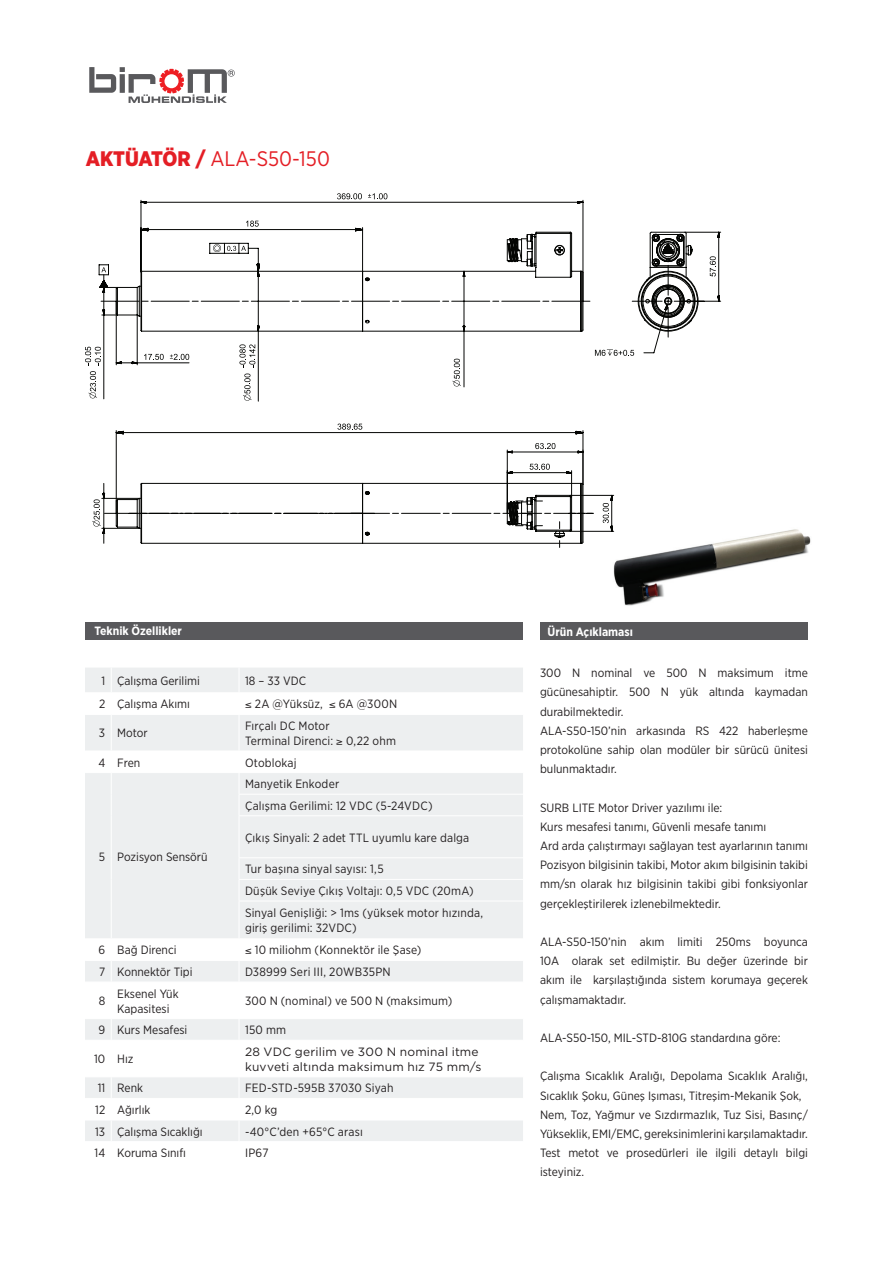
<style>
.page{position:relative;width:893px;height:1263px;background:#fff}
.page>*{position:absolute;margin:0;border:0;box-sizing:border-box;transform-origin:0 0}
.t1{font:21px "Gotham Narrow";color:#e41e25}
.t2{font:12px/19.2px "Gotham Narrow";color:#231f20}
.t3{font:12px/15px "Gotham";letter-spacing:.015em;color:#231f20}
.t4{font:700 12px "Gotham Narrow";color:#fff}
.t5{font:12px "Gotham Narrow";letter-spacing:.02em;color:#231f20}
.s1{font-weight:900}
</style>
<div class="page">
<img style="left:613px;top:529px;width:198px;height:77px">
<div style="left:540px;top:622px;width:268px;height:18px;background:#59595c"></div>
<div style="left:85px;top:622px;width:438px;height:18px;background:#59595c"></div>
<div style="left:112px;top:668px;width:411px;height:24px;background:#edeff0"></div>
<svg style="left:85px;top:715px;width:438px;height:426px"></svg>
<svg style="left:85px;top:773px;width:438px;height:209px;background:#eef0f1"></svg>
<svg style="left:239px;top:668px;width:1px;height:24px"></svg>
<svg style="left:85px;top:668px;width:26px;height:24px"></svg>
<hr style="left:111px;top:715px;width:1px;height:36px;background:#fff">
<hr style="left:239px;top:715px;width:1px;height:36px;background:#fff">
<hr style="left:111px;top:751px;width:128px;height:1px;background:#fff">
<hr style="left:239px;top:751px;width:284px;height:1px;background:#fff">
<hr style="left:111px;top:772px;width:128px;height:1px;background:#fff">
<svg style="left:85px;top:751px;width:27px;height:65px"></svg>
<hr style="left:111px;top:816px;width:1px;height:42px;background:#fff">
<svg style="left:111px;top:858px;width:1px;height:43px"></svg>
<hr style="left:111px;top:901px;width:1px;height:37px;background:#fff">
<hr style="left:239px;top:772px;width:284px;height:1px;background:#fff">
<hr style="left:239px;top:794px;width:284px;height:1px;background:#fff">
<svg style="left:239px;top:752px;width:1px;height:63px"></svg>
<hr style="left:239px;top:815px;width:284px;height:1px;background:#fff">
<hr style="left:239px;top:816px;width:1px;height:41px;background:#fff">
<hr style="left:239px;top:857px;width:284px;height:1px;background:#fff">
<hr style="left:239px;top:879px;width:284px;height:1px;background:#fff">
<svg style="left:239px;top:858px;width:1px;height:43px"></svg>
<hr style="left:239px;top:901px;width:284px;height:1px;background:#fff">
<hr style="left:239px;top:901px;width:1px;height:37px;background:#fff">
<hr style="left:111px;top:938px;width:128px;height:1px;background:#fff">
<hr style="left:239px;top:938px;width:284px;height:1px;background:#fff">
<hr style="left:111px;top:960px;width:128px;height:1px;background:#fff">
<hr style="left:239px;top:960px;width:284px;height:1px;background:#fff">
<svg style="left:239px;top:939px;width:1px;height:43px"></svg>
<svg style="left:85px;top:938px;width:27px;height:45px"></svg>
<hr style="left:111px;top:982px;width:128px;height:1px;background:#fff">
<hr style="left:111px;top:982px;width:1px;height:36px;background:#fff">
<hr style="left:239px;top:982px;width:284px;height:1px;background:#fff">
<hr style="left:239px;top:982px;width:1px;height:36px;background:#fff">
<hr style="left:111px;top:1018px;width:128px;height:1px;background:#fff">
<hr style="left:239px;top:1018px;width:284px;height:1px;background:#fff">
<svg style="left:239px;top:1019px;width:1px;height:21px"></svg>
<svg style="left:85px;top:1018px;width:27px;height:23px"></svg>
<hr style="left:111px;top:1040px;width:128px;height:1px;background:#fff">
<hr style="left:111px;top:1040px;width:1px;height:36px;background:#fff">
<hr style="left:239px;top:1040px;width:284px;height:1px;background:#fff">
<hr style="left:239px;top:1040px;width:1px;height:36px;background:#fff">
<hr style="left:111px;top:1076px;width:128px;height:1px;background:#fff">
<hr style="left:239px;top:1076px;width:284px;height:1px;background:#fff">
<hr style="left:111px;top:1098px;width:128px;height:1px;background:#fff">
<hr style="left:239px;top:1098px;width:284px;height:1px;background:#fff">
<hr style="left:111px;top:1120px;width:128px;height:1px;background:#fff">
<hr style="left:239px;top:1120px;width:284px;height:1px;background:#fff">
<svg style="left:85px;top:1076px;width:27px;height:65px"></svg>
<svg style="left:239px;top:1077px;width:1px;height:64px"></svg>
<hr style="left:616px;top:783px;width:141px;height:1px;background:#040503">
<svg style="left:85px;top:193px;width:672px;height:368px"></svg>
<svg style="left:89px;top:67px;width:146px;height:36px"></svg>
<h1 class="t1" style="left:86px;top:146px;width:246px"><span class="s1">AKTÜATÖR /</span> ALA-S50-150</h1>
<p class="t4" style="left:95px;top:623px;width:89px">Teknik Özellikler</p>
<p class="t2" style="left:101px;top:671px;width:100px">1 Çalışma Gerilimi</p>
<p class="t2" style="left:245px;top:671px;width:63px">18 – 33 VDC</p>
<p class="t2" style="left:99px;top:694px;width:93px">2 Çalışma Akımı</p>
<p class="t2" style="left:245px;top:694px;width:154px">≤ 2A @Yüksüz, ≤ 6A @300N</p>
<p class="t2" style="left:99px;top:723px;width:50px">3 Motor</p>
<p class="t2" style="left:245px;top:718px;width:153px;line-height:15px">Fırçalı DC Motor<br>Terminal Direnci: ≥ 0,22 ohm</p>
<p class="t2" style="left:98px;top:752px;width:43px">4 Fren</p>
<p class="t2" style="left:245px;top:752px;width:53px">Otoblokaj</p>
<p class="t2" style="left:99px;top:846px;width:110px">5 Pozisyon Sensörü</p>
<p class="t2" style="left:245px;top:773px;width:189px;line-height:21.6px">Manyetik Enkoder<br>Çalışma Gerilimi: 12 VDC (5-24VDC)</p>
<p class="t2" style="left:245px;top:827px;width:226px">Çıkış Sinyali: 2 adet TTL uyumlu kare dalga</p>
<p class="t2" style="left:245px;top:858px;width:240px;line-height:21.9px">Tur başına sinyal sayısı: 1,5<br>Düşük Seviye Çıkış Voltajı: 0,5 VDC (20mA)<br>Sinyal Genişliği: &gt; 1ms (yüksek motor hızında,</p>
<p class="t2" style="left:245px;top:918px;width:113px">giriş gerilimi: 32VDC)</p>
<p class="t2" style="left:98px;top:940px;width:80px">6 Bağ Direnci</p>
<p class="t2" style="left:245px;top:940px;width:178px">≤ 10 miliohm (Konnektör ile Şase)</p>
<p class="t2" style="left:99px;top:962px;width:95px">7 Konnektör Tipi</p>
<p class="t5" style="left:245px;top:964px;width:147px">D38999 Seri III, 20WB35PN</p>
<p class="t2" style="left:99px;top:991px;width:8px">8</p>
<p class="t2" style="left:117px;top:986px;width:63px;line-height:15px">Eksenel Yük<br>Kapasitesi</p>
<p class="t2" style="left:245px;top:991px;width:209px">300 N (nominal) ve 500 N (maksimum)</p>
<p class="t2" style="left:98px;top:1020px;width:90px">9 Kurs Mesafesi</p>
<p class="t2" style="left:245px;top:1020px;width:43px">150 mm</p>
<p class="t2" style="left:94px;top:1049px;width:41px">10 Hız</p>
<p class="t3" style="left:245px;top:1044px;width:238px">28 VDC gerilim ve 300 N nominal itme kuvveti altında maksimum hız 75 mm/s</p>
<p class="t2" style="left:98px;top:1078px;width:47px">11 Renk</p>
<p class="t2" style="left:245px;top:1078px;width:150px">FED-STD-595B 37030 Siyah</p>
<p class="t2" style="left:95px;top:1100px;width:57px">12 Ağırlık</p>
<p class="t2" style="left:245px;top:1100px;width:34px">2,0 kg</p>
<p class="t2" style="left:95px;top:1121px;width:109px">13 Çalışma Sıcaklığı</p>
<p class="t2" style="left:245px;top:1121px;width:119px">-40°C’den +65°C arası</p>
<p class="t2" style="left:95px;top:1143px;width:93px">14 Koruma Sınıfı</p>
<p class="t2" style="left:245px;top:1143px;width:25px">IP67</p>
<p class="t4" style="left:548px;top:624px;width:87px">Ürün Açıklaması</p>
<p class="t2" style="left:540px;top:663px;width:269px">300 N nominal ve 500 N maksimum itme gücünesahiptir. 500 N yük altında kaymadan durabilmektedir.<br>ALA-S50-150’nin arkasında RS 422 haberleşme protokolüne sahip olan modüler bir sürücü ünitesi bulunmaktadır.</p>
<p class="t2" style="left:540px;top:797px;width:269px">SURB LITE Motor Driver yazılımı ile:<br>Kurs mesafesi tanımı, Güvenli mesafe tanımı<br>Ard arda çalıştırmayı sağlayan test ayarlarının tanımı Pozisyon bilgisinin takibi, Motor akım bilgisinin takibi mm/sn olarak hız bilgisinin takibi gibi fonksiyonlar gerçekleştirilerek izlenebilmektedir.</p>
<p class="t2" style="left:540px;top:932px;width:269px;text-align:justify">ALA-S50-150’nin akım limiti 250ms boyunca 10A olarak set edilmiştir. Bu değer üzerinde bir akım ile karşılaştığında sistem korumaya geçerek çalışmamaktadır.</p>
<p class="t2" style="left:540px;top:1028px;width:242px">ALA-S50-150, MIL-STD-810G standardına göre:</p>
<p class="t2" style="left:540px;top:1066px;width:269px">Çalışma Sıcaklık Aralığı, Depolama Sıcaklık Aralığı, Sıcaklık Şoku, Güneş Işıması, Titreşim-Mekanik Şok, Nem, Toz, Yağmur ve Sızdırmazlık, Tuz Sisi, Basınç/ Yükseklik, EMI/EMC, gereksinimlerini karşılamaktadır.<br>Test metot ve prosedürleri ile ilgili detaylı bilgi isteyiniz.</p>
</div>
